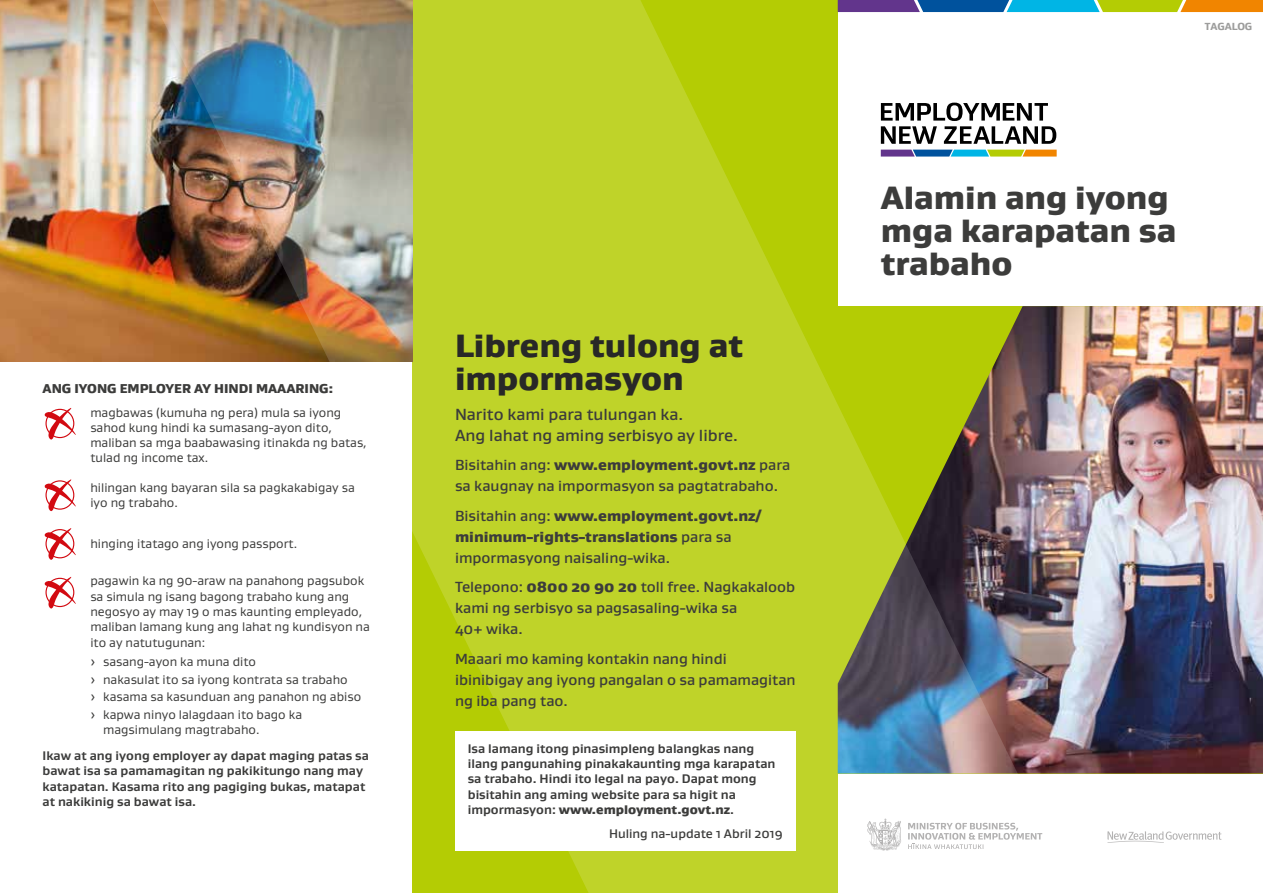
<style>
.page{position:relative;width:1263px;height:893px;background:#fff}
.page>*{position:absolute;margin:0;border:0;box-sizing:border-box;transform-origin:0 0}
.t1{font:900 33px/33px "Gustan";color:#3c3c3b}
.t2{font:900 33px/33px "Gustan";color:#282827}
.t3{font:500 16.5px/21px "Gustan";color:#3c3c3b}
.t4{font:500 15px/21px "Gustan";color:#3c3c3b}
.t5{font:900 15px/21px "Gustan";color:#3c3c3b}
.t6{font:900 13.2px "Gustan";color:#3c3c3b}
.t7{font:12.75px/15.3px "Gustan";color:#3c3c3b}
.t8{font:700 12.75px/15.3px "Gustan";color:#3c3c3b}
.t9{font:500 12.75px "Gustan";color:#3c3c3b}
.t10{font:800 10.5px "Gustan";letter-spacing:-.01em;color:#9d9d9c}
.s1{font-weight:900}
.s2{font-weight:500}
</style>
<div class="page">
<img style="left:1080px;top:306px;width:183px;height:467px">
<svg style="left:1107px;top:831px;width:114px;height:12px"></svg>
<img style="left:0;top:0;width:147px;height:361px">
<img style="left:147px;top:0;width:933px;height:893px">
<svg style="left:867px;top:819px;width:34px;height:32px"></svg>
<svg style="left:908px;top:823px;width:134px;height:26px"></svg>
<svg style="left:838px;top:0;width:425px;height:12px;background:#698671"></svg>
<svg style="left:44px;top:408px;width:32px;height:32px"></svg>
<svg style="left:44px;top:479px;width:32px;height:32px"></svg>
<svg style="left:44px;top:528px;width:32px;height:32px"></svg>
<svg style="left:44px;top:577px;width:32px;height:31px"></svg>
<div style="left:455px;top:731px;width:341px;height:119px;background:#fff"></div>
<p class="t6" style="left:43px;top:380px;width:292px">ANG IYONG EMPLOYER AY HINDI MAAARING:</p>
<p class="t7" style="left:90px;top:404px;width:278px">magbawas (kumuha ng pera) mula sa iyong sahod kung hindi ka sumasang-ayon dito, maliban sa mga baabawasing itinakda ng batas, tulad ng income tax.</p>
<p class="t7" style="left:90px;top:480px;width:266px">hilingan kang bayaran sila sa pagkakabigay sa iyo ng trabaho.</p>
<p class="t7" style="left:90px;top:536px;width:208px">hinging itatago ang iyong passport.</p>
<p class="t7" style="left:90px;top:573px;width:281px">pagawin ka ng 90-araw na panahong pagsubok sa simula ng isang bagong trabaho kung ang negosyo ay may 19 o mas kaunting empleyado, maliban lamang kung ang lahat ng kundisyon na ito ay natutugunan:</p>
<p class="t7" style="left:90px;top:653px;width:272px;line-height:17.4px">› sasang-ayon ka muna dito<br>› nakasulat ito sa iyong kontrata sa trabaho<br>› kasama sa kasunduan ang panahon ng abiso › kapwa ninyo lalagdaan ito bago ka</p>
<p class="t7" style="left:103px;top:721px;width:158px">magsimulang magtrabaho.</p>
<p class="t8" style="left:43px;top:748px;width:328px">Ikaw at ang iyong employer ay dapat maging patas sa bawat isa sa pamamagitan ng pakikitungo nang may katapatan. Kasama rito ang pagiging bukas, matapat at nakikinig sa bawat isa.</p>
<h1 class="t2" style="left:455px;top:329px;width:290px">Libreng tulong at impormasyon</h1>
<p class="t3" style="left:455px;top:403px;width:285px">Narito kami para tulungan ka.<br>Ang lahat ng aming serbisyo ay libre.</p>
<p class="t4" style="left:455px;top:454px;width:337px">Bisitahin ang: <span class="s1">www.employment.govt.nz</span> para sa kaugnay na impormasyon sa pagtatrabaho.</p>
<p class="t5" style="left:455px;top:505px;width:308px"><span class="s2">Bisitahin ang:</span> www.employment.govt.nz/ minimum-rights-translations <span class="s2">para sa impormasyong naisaling-wika.</span></p>
<p class="t4" style="left:455px;top:576px;width:342px">Telepono: <span class="s1">0800 20 90 20</span> toll free. Nagkakaloob kami ng serbisyo sa pagsasaling-wika sa<br>40+ wika.</p>
<p class="t4" style="left:455px;top:648px;width:342px">Maaari mo kaming kontakin nang hindi ibinibigay ang iyong pangalan o sa pamamagitan ng iba pang tao.</p>
<p class="t8" style="left:468px;top:740px;width:309px">Isa lamang itong pinasimpleng balangkas nang ilang pangunahing pinakakaunting mga karapatan sa trabaho. Hindi ito legal na payo. Dapat mong bisitahin ang aming website para sa higit na impormasyon: <span class="s1">www.employment.govt.nz</span>.</p>
<p class="t9" style="left:609px;top:825px;width:175px">Huling na-update 1 Abril 2019</p>
<p class="t10" style="left:1205px;top:19px;width:49px">TAGALOG</p>
<h1 class="t1" style="left:881px;top:180px;width:297px">Alamin ang iyong mga karapatan sa trabaho</h1>
</div>
